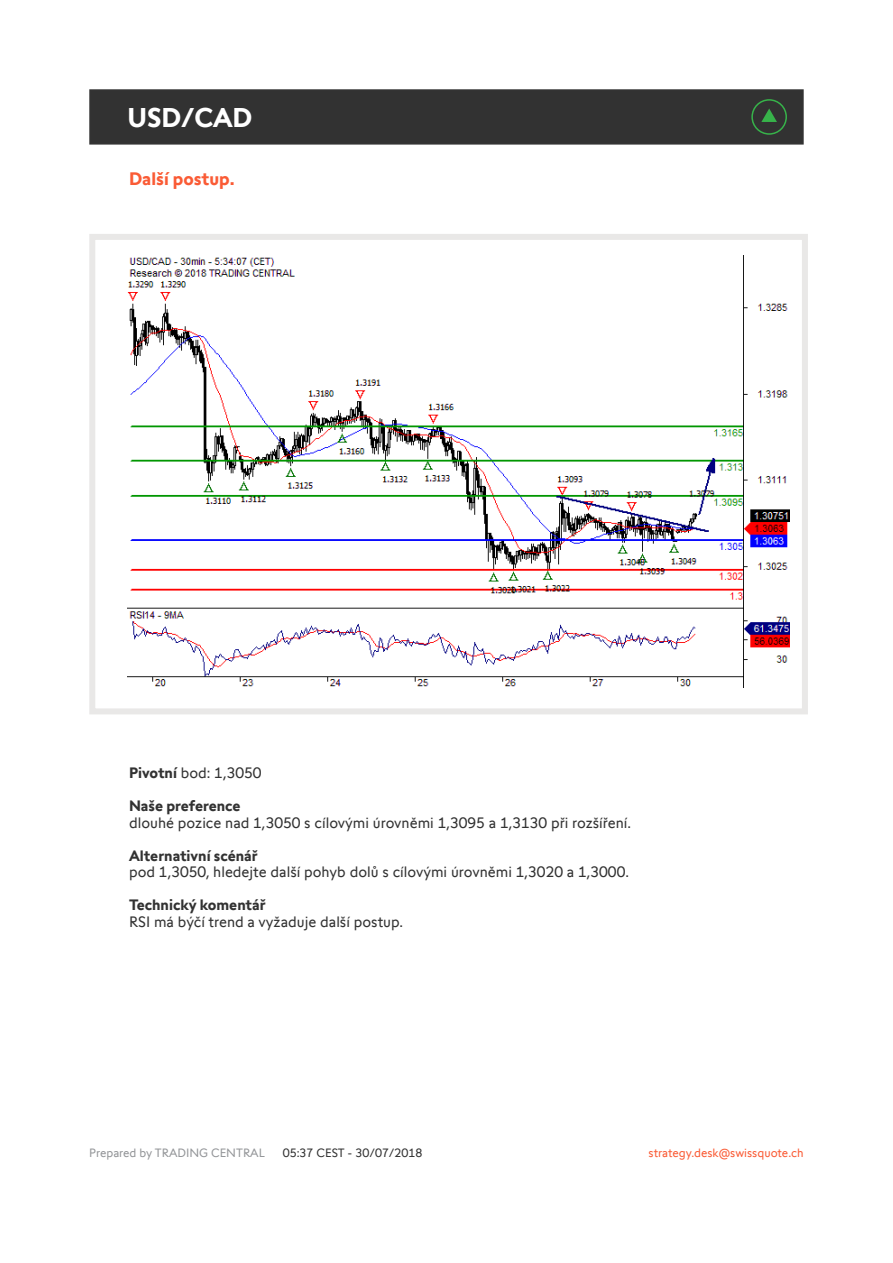
<style>
.page{position:relative;width:893px;height:1263px;background:#fff}
.page>*{position:absolute;margin:0;border:0;box-sizing:border-box;transform-origin:0 0}
.t1{font:700 27px "Swissquote CT";color:#fff}
.t2{font:700 18px "Swissquote CT";color:#fa5b35}
.t3{font:15px "Swissquote CT";color:#323232}
.t4{font:700 15px "Swissquote CT";color:#323232}
.t5{font:12px "Swissquote CT";color:#fa5b35}
.t6{font:12px "Swissquote CT";color:#939598}
.t7{font:12px "Swissquote CT";color:#323232}
.s1{font-weight:700}
</style>
<div class="page">
<div style="left:89px;top:234px;width:719px;height:480px;border:6px solid #e9e8e7"></div>
<div style="left:89px;top:89px;width:715px;height:56px;background:#323232;border:2px solid #323232"></div>
<img style="left:128px;top:255px;width:661px;height:432px">
<svg style="left:751px;top:99px;width:36px;height:36px"></svg>
<h1 class="t1" style="left:128px;top:101px;width:126px">USD/CAD</h1>
<p class="t2" style="left:129px;top:168px;width:107px">Další postup.</p>
<p class="t3" style="left:129px;top:764px;width:134px"><span class="s1">Pivotní</span> bod: 1,3050</p>
<p class="t4" style="left:129px;top:797px;width:113px">Naše preference</p>
<p class="t3" style="left:129px;top:814px;width:503px">dlouhé pozice nad 1,3050 s cílovými úrovněmi 1,3095 a 1,3130 při rozšíření.</p>
<p class="t4" style="left:129px;top:846px;width:130px">Alternativní scénář</p>
<p class="t3" style="left:129px;top:863px;width:501px">pod 1,3050, hledejte další pohyb dolů s cílovými úrovněmi 1,3020 a 1,3000.</p>
<p class="t4" style="left:129px;top:896px;width:138px">Technický komentář</p>
<p class="t3" style="left:129px;top:913px;width:276px">RSI má býčí trend a vyžaduje další postup.</p>
<p class="t6" style="left:89px;top:1145px;width:177px">Prepared by TRADING CENTRAL</p>
<p class="t7" style="left:283px;top:1145px;width:141px">05:37 CEST - 30/07/2018</p>
<p class="t5" style="left:649px;top:1145px;width:157px">strategy.desk@swissquote.ch</p>
</div>
